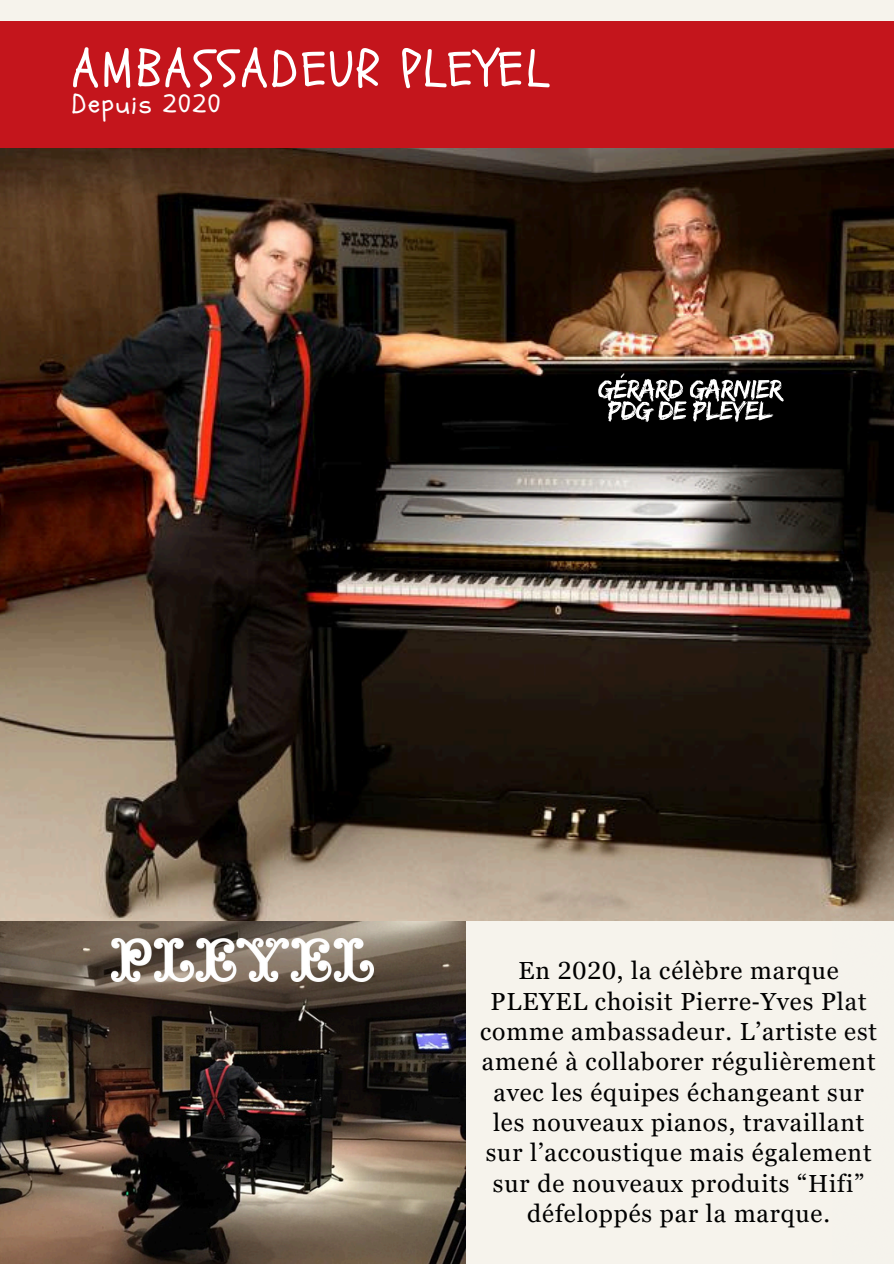
<style>
.page{position:relative;width:894px;height:1264px;background:#fff}
.page>*{position:absolute;margin:0;border:0;box-sizing:border-box;transform-origin:0 0}
.t1{font:50.7px "Schoolbell";letter-spacing:.05em;color:#fff}
.t2{font:27.3px "Schoolbell";letter-spacing:.05em;color:#fff}
.t3{font:24.6px/30.3px "Georgia Pro";letter-spacing:.035em;color:#000;text-align:center}
.s1{font-family:"Noto Sans"}
</style>
<div class="page">
<div style="left:0;top:0;width:893px;height:1263px;background:#f6f3ec"></div>
<div style="left:0;top:21px;width:893px;height:128px;background:#c4151c"></div>
<img style="left:0;top:920px;width:465px;height:343px">
<img style="left:0;top:149px;width:893px;height:771px">
<img style="left:111px;top:938px;width:262px;height:43px">
<img style="left:832px;top:572px;width:61px;height:349px">
<img style="left:593px;top:368px;width:196px;height:60px">
<h2 class="t1" style="left:71px;top:36px;width:477px">AMBASSADEUR PLEYEL</h2>
<p class="t2" style="left:71px;top:86px;width:150px">Depuis 2020</p>
<h1 class="t3" style="left:480px;top:955px;width:398px">En 2020, la célèbre marque<br>PLEYEL choisit Pierre<span class="s1">‑</span>Yves Plat comme ambassadeur. L’artiste est amené à collaborer régulièrement avec les équipes échangeant sur les nouveaux pianos, travaillant sur l’accoustique mais également sur de nouveaux produits “Hifi” défeloppés par la marque.</h1>
</div>
